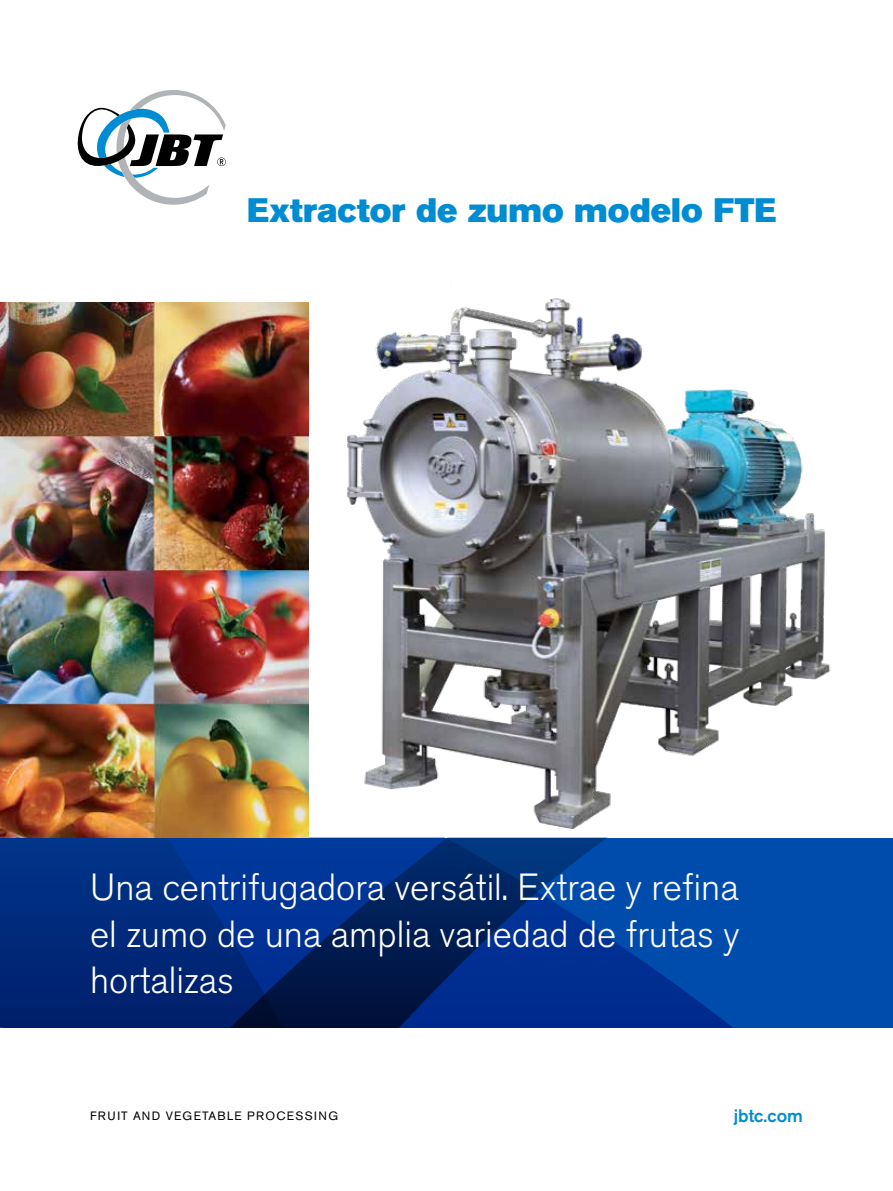
<style>
.page{position:relative;width:893px;height:1191px;background:#fff}
.page>*{position:absolute;margin:0;border:0;box-sizing:border-box;transform-origin:0 0}
.Cover_Headline_copy{font:300 37.5px/46.5px "Akzidenz Grotesk Pro";color:#fff;text-align:justify}
.Product_Name{font:33.6px "Akzidenz Grotesk Pro Super";color:#008cd2}
.t1{font:500 18px "Akzidenz Grotesk Pro";color:#008cd2}
.t2{font:12px "Akzidenz Grotesk Pro";letter-spacing:.11em;color:#000}
</style>
<div class="page">
<svg style="left:0;top:838px;width:893px;height:189px;background:#003489"></svg>
<img style="left:347px;top:298px;width:484px;height:530px">
<svg style="left:78px;top:90px;width:148px;height:115px"></svg>
<img style="left:0;top:302px;width:308px;height:536px">
<p class="Product_Name" style="left:247px;top:189px;width:531px">Extractor de zumo modelo FTE</p>
<p class="Cover_Headline_copy" style="left:90px;top:863px;width:651px">Una centrifugadora versátil. Extrae y refina el zumo de una amplia variedad de frutas y hortalizas</p>
<p class="t2" style="left:90px;top:1107px;width:249px">FRUIT AND VEGETABLE PROCESSING</p>
<p class="t1" style="left:734px;top:1104px;width:71px">jbtc.com</p>
</div>
